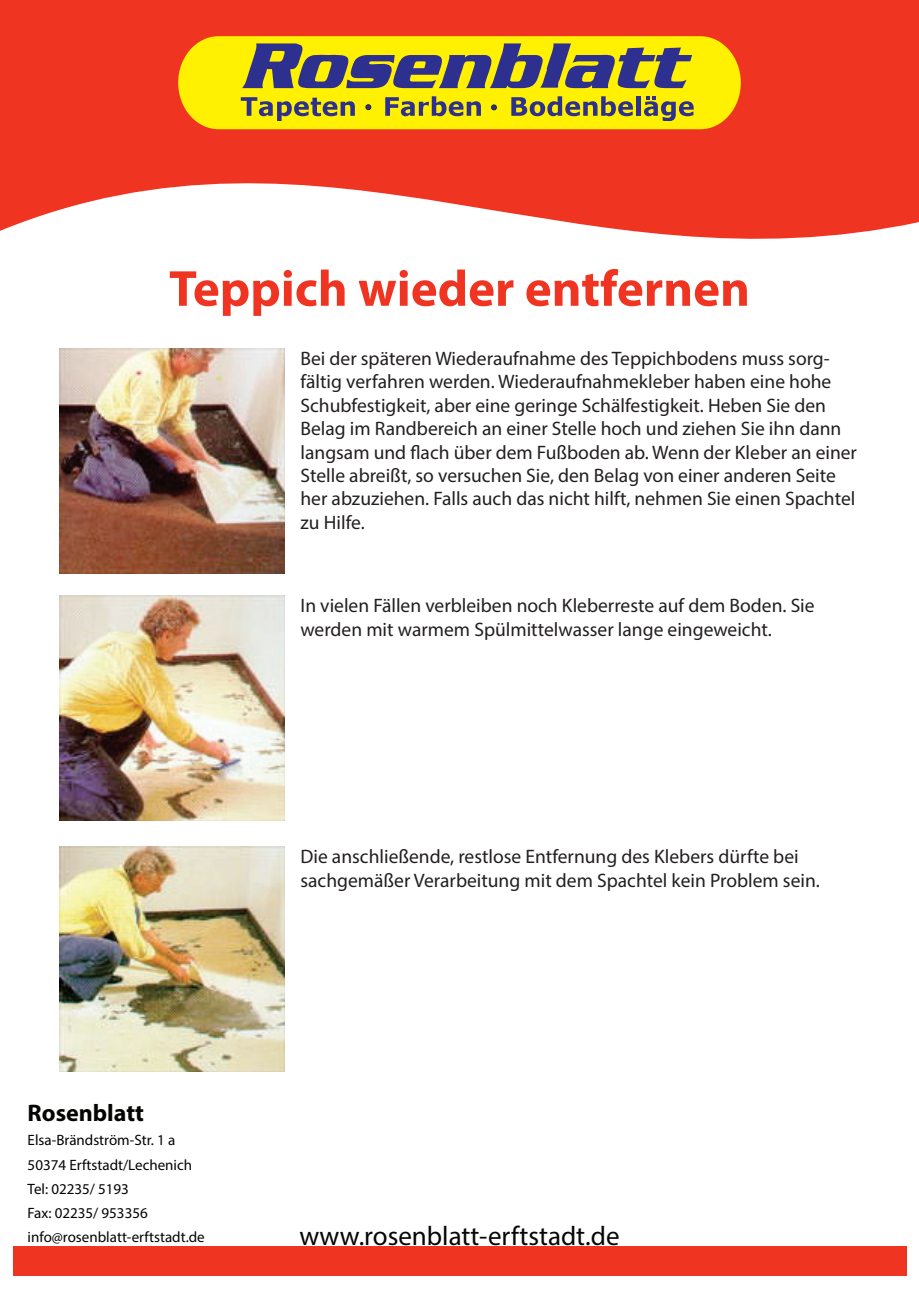
<style>
.page{position:relative;width:919px;height:1289px;background:#fff}
.page>*{position:absolute;margin:0;border:0;box-sizing:border-box;transform-origin:0 0}
.t1{font:700 51px "Myriad Pro";color:#ef3522}
.t2{font:27px "Myriad Pro";color:#080605}
.t3{font:700 24px "Myriad Pro";color:#040503}
.t4{font:19.5px/23.4px "Myriad Pro";color:#231f20}
.t5{font:15px/24px "Myriad Pro";color:#040503}
</style>
<div class="page">
<svg style="left:0;top:0;width:918px;height:239px;background:#f15342"></svg>
<div style="left:13px;top:1246px;width:893px;height:30px;background:#ef3522"></div>
<svg style="left:178px;top:36px;width:562px;height:93px;background:#fde303"></svg>
<svg style="left:242px;top:43px;width:450px;height:45px;background:#8b864f"></svg>
<hr style="left:636px;top:96px;width:4px;height:20px;background:#2e308f">
<svg style="left:644px;top:96px;width:49px;height:25px"></svg>
<svg style="left:511px;top:96px;width:122px;height:20px;background:#9c9643"></svg>
<svg style="left:365px;top:104px;width:6px;height:6px"></svg>
<svg style="left:491px;top:105px;width:5px;height:5px"></svg>
<svg style="left:385px;top:96px;width:96px;height:20px;background:#a39c3e"></svg>
<svg style="left:241px;top:97px;width:114px;height:24px;background:#b2aa34"></svg>
<img style="left:60px;top:349px;width:225px;height:225px">
<img style="left:60px;top:595px;width:225px;height:225px">
<img style="left:60px;top:846px;width:225px;height:225px">
<h1 class="t1" style="left:169px;top:255px;width:582px">Teppich wieder entfernen</h1>
<p class="t4" style="left:300px;top:346px;width:558px">Bei der späteren Wiederaufnahme des Teppichbodens muss sorg&shy;fältig verfahren werden. Wiederaufnahmekleber haben eine hohe Schubfestigkeit, aber eine geringe Schälfestigkeit. Heben Sie den Belag im Randbereich an einer Stelle hoch und ziehen Sie ihn dann langsam und flach über dem Fußboden ab. Wenn der Kleber an einer Stelle abreißt, so versuchen Sie, den Belag von einer anderen Seite her abzuziehen. Falls auch das nicht hilft, nehmen Sie einen Spachtel zu Hilfe.</p>
<p class="t4" style="left:300px;top:594px;width:515px">In vielen Fällen verbleiben noch Kleberreste auf dem Boden. Sie werden mit warmem Spülmittelwasser lange eingeweicht.</p>
<p class="t3" style="left:28px;top:1096px;width:118px">Rosenblatt</p>
<p class="t5" style="left:28px;top:1128px;width:179px">Elsa-Brändström-Str. 1 a<br>50374 Erftstadt/Lechenich<br>Tel: 02235/ 5193<br>Fax: 02235/ 953356 info@rosenblatt-erftstadt.de</p>
<p class="t4" style="left:300px;top:844px;width:521px">Die anschließende, restlose Entfernung des Klebers dürfte bei sachgemäßer Verarbeitung mit dem Spachtel kein Problem sein.</p>
<h2 class="t2" style="left:299px;top:1218px;width:321px">www.rosenblatt-erftstadt.de</h2>
</div>
